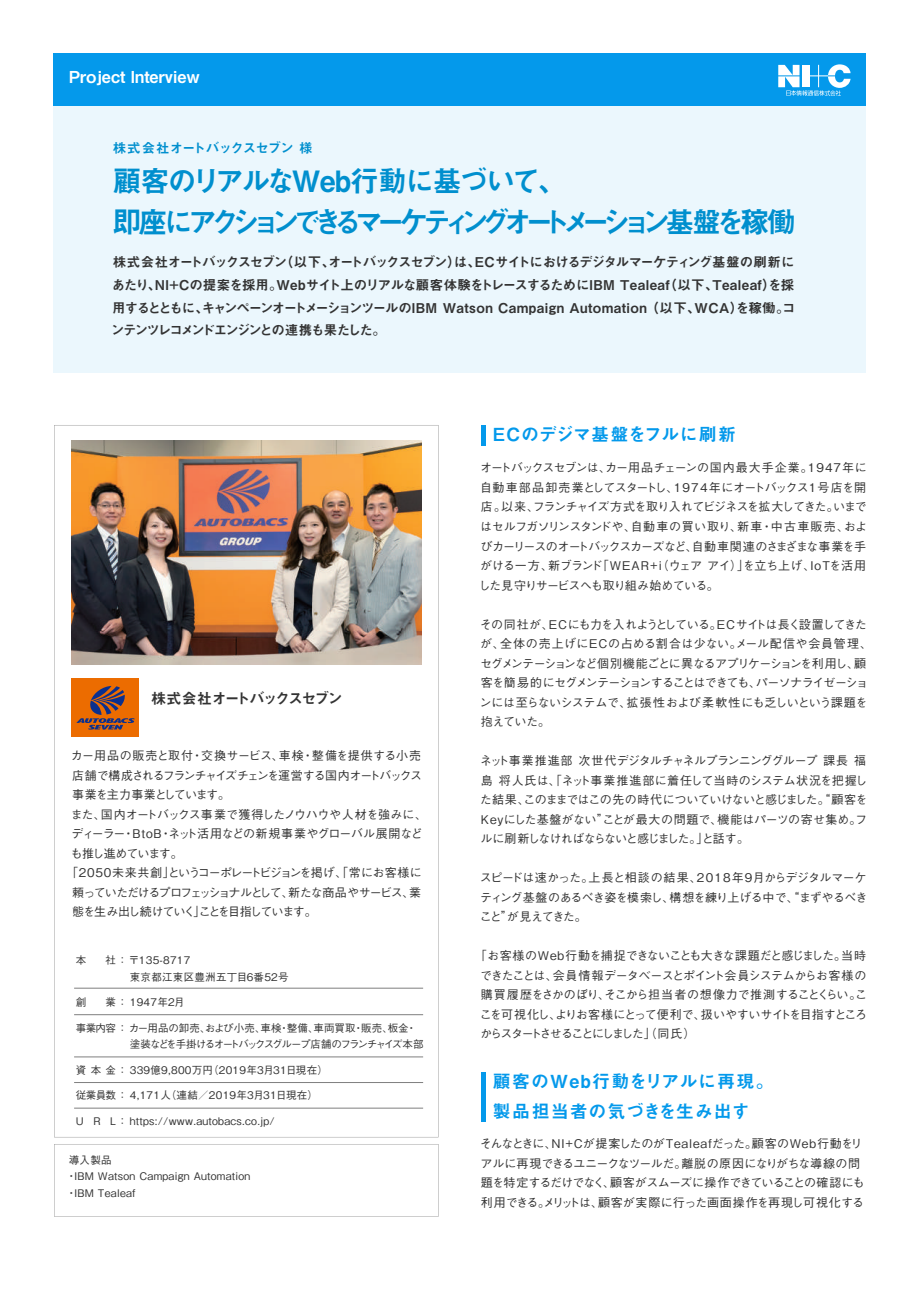
<style>
.page{position:relative;width:919px;height:1289px;background:#fff}
.page>*{position:absolute;margin:0;border:0;box-sizing:border-box;transform-origin:0 0}
.t1{font:29.4px/40.5px "Midashi Go Pro MB31";letter-spacing:-.18em;color:#008fce}
.t2{font:18px/30px "Midashi Go Pro MB31";letter-spacing:.045em;color:#0499eb}
.t3{font:18px "Midashi Go Pro MB31";letter-spacing:.01em;color:#0499eb}
.t4{font:16.5px "Midashi Go Pro MB31";color:#fff}
.t5{font:15px "Midashi Go Pro MB31";letter-spacing:-.105em;color:#333}
.t6{font:13.5px/22.5px "Midashi Go Pro MB31";letter-spacing:-.02em;color:#333;text-align:justify}
.t7{font:13.5px "Midashi Go Pro MB31";letter-spacing:-.055em;color:#008fce}
.t8{font:500 12px/19.5px "Gothic BBB Pro";letter-spacing:-.05em;color:#333;text-align:justify}
.t9{font:500 12px/19.5px "Gothic BBB Pro";letter-spacing:-.015em;color:#333}
.t10{font:500 12px "Gothic BBB Pro";letter-spacing:-.02em;color:#333}
.t11{font:500 12px "Gothic BBB Pro";letter-spacing:-.1em;color:#333}
.t12{font:500 12px "Gothic BBB Pro";letter-spacing:-.09em;color:#333}
.t13{font:500 12px "Gothic BBB Pro";letter-spacing:-.03em;color:#333}
.t14{font:500 12px "Gothic BBB Pro";letter-spacing:.02em;color:#333}
.t15{font:500 12px "Gothic BBB Pro";letter-spacing:-.085em;color:#333}
.t16{font:500 12px "Gothic BBB Pro";letter-spacing:-.095em;color:#333}
.t17{font:500 10.5px/16.5px "Gothic BBB Pro";letter-spacing:.025em;color:#333}
.t18{font:500 10.5px "Gothic BBB Pro";letter-spacing:-.005em;color:#333}
.t19{font:500 10.5px "Gothic BBB Pro";letter-spacing:-.14em;color:#333}
</style>
<div class="page">
<div style="left:54px;top:53px;width:811px;height:53px;background:#0499eb"></div>
<div style="left:54px;top:106px;width:811px;height:267px;background:#ebf7fd"></div>
<svg style="left:54px;top:425px;width:384px;height:712px"></svg>
<svg style="left:54px;top:1144px;width:384px;height:72px"></svg>
<img style="left:71px;top:440px;width:350px;height:224px">
<hr style="left:74px;top:1014px;width:349px;height:1px;background:#7f7f7f">
<hr style="left:74px;top:987px;width:349px;height:1px;background:#7f7f7f">
<hr style="left:74px;top:1056px;width:349px;height:1px;background:#7f7f7f">
<hr style="left:74px;top:1082px;width:349px;height:1px;background:#7f7f7f">
<hr style="left:74px;top:1107px;width:349px;height:1px;background:#7f7f7f">
<div style="left:480px;top:425px;width:5px;height:20px;background:#0499eb"></div>
<svg style="left:778px;top:64px;width:72px;height:32px"></svg>
<div style="left:71px;top:678px;width:68px;height:58px;background:#ec6c00"></div>
<svg style="left:76px;top:686px;width:58px;height:43px"></svg>
<div style="left:480px;top:1071px;width:5px;height:50px;background:#0499eb"></div>
<h3 class="t4" style="left:69px;top:64px;width:133px">Project Interview</h3>
<p class="t7" style="left:113px;top:137px;width:201px">株式会社オートバックスセブン 様</p>
<h1 class="t1" style="left:113px;top:158px;width:684px">顧客のリアルなWeb行動に基づいて、<br>即座にアクションできるマーケティングオートメーション基盤を稼働</h1>
<p class="t6" style="left:111px;top:249px;width:685px">株式会社オートバックスセブン（以下、オートバックスセブン）は、ECサイトにおけるデジタルマーケティング基盤の刷新にあたり、NI+Cの提案を採用。Webサイト上のリアルな顧客体験をトレースするためにIBM Tealeaf（以下、Tealeaf）を採用するとともに、キャンペーンオートメーションツールのIBM Watson Campaign Automation （以下、WCA）を稼働。コンテンツレコメンドエンジンとの連携も果たした。</p>
<p class="t5" style="left:151px;top:686px;width:193px">株式会社オートバックスセブン</p>
<p class="t14" style="left:71px;top:746px;width:351px">カー用品の販売と取付・交換サービス、車検・整備を提供する小売</p>
<p class="t12" style="left:72px;top:765px;width:351px">店舗で構成されるフランチャイズチェンを運営する国内オートバックス</p>
<p class="t15" style="left:72px;top:785px;width:159px">事業を主力事業としています。</p>
<p class="t13" style="left:71px;top:804px;width:358px">また、国内オートバックス事業で獲得したノウハウや人材を強みに、</p>
<p class="t10" style="left:72px;top:824px;width:352px">ディーラー・BtoB・ネット活用などの新規事業やグローバル展開など</p>
<p class="t15" style="left:70px;top:843px;width:114px">も推し進めています。</p>
<p class="t8" style="left:66px;top:861px;width:357px">「2050未来共創」というコーポレートビジョンを掲げ、「常にお客様に</p>
<p class="t11" style="left:72px;top:882px;width:350px">頼っていただけるプロフェッショナルとして、新たな商品やサービス、業</p>
<p class="t16" style="left:72px;top:902px;width:246px">態を生み出し続けていく」ことを目指しています。</p>
<p class="t17" style="left:105px;top:950px;width:86px">社：〒135-8717</p>
<p class="t17" style="left:105px;top:992px;width:81px">業： 1947年2月</p>
<p class="t18" style="left:76px;top:1019px;width:342px">事業内容：カー用品の卸売、および小売、車検・整備、車両買取・販売、板金・</p>
<p class="t17" style="left:76px;top:1060px;width:253px">資本金： 339億9,800万円（2019年3月31日現在）</p>
<p class="t17" style="left:76px;top:1085px;width:243px">従業員数： 4,171人（連結／2019年3月31日現在）</p>
<p class="t17" style="left:76px;top:1111px;width:200px">U R L： https://www.autobacs.co.jp/</p>
<p class="t17" style="left:76px;top:950px;width:12px">本</p>
<p class="t17" style="left:76px;top:992px;width:12px">創</p>
<p class="t17" style="left:130px;top:967px;width:160px">東京都江東区豊洲五丁目6番52号</p>
<p class="t19" style="left:130px;top:1036px;width:295px">塗装などを手掛けるオートバックスグループ店舗のフランチャイズ本部</p>
<p class="t17" style="left:66px;top:1150px;width:185px">導入製品<br>・IBM Watson Campaign Automation・IBM Tealeaf</p>
<h2 class="t3" style="left:492px;top:419px;width:244px">ECのデジマ基盤をフルに刷新</h2>
<p class="t8" style="left:478px;top:456px;width:390px">オートバックスセブンは、カー用品チェーンの国内最大手企業。1947年に自動車部品卸売業としてスタートし、1974年にオートバックス1号店を開店。以来、フランチャイズ方式を取り入れてビジネスを拡大してきた。いまではセルフガソリンスタンドや、自動車の買い取り、新車・中古車販売、およびカーリースのオートバックスカーズなど、自動車関連のさまざまな事業を手がける一方、新ブランド「WEAR+i（ウェア アイ）」を立ち上げ、IoTを活用した見守りサービスへも取り組み始めている。</p>
<p class="t8" style="left:479px;top:612px;width:394px;text-align:left">その同社が、ECにも力を入れようとしている。ECサイトは長く設置してきたが、全体の売上げにECの占める割合は少ない。メール配信や会員管理、セグメンテーションなど個別機能ごとに異なるアプリケーションを利用し、顧客を簡易的にセグメンテーションすることはできても、パーソナライゼーションには至らないシステムで、拡張性および柔軟性にも乏しいという課題を抱えていた。</p>
<p class="t8" style="left:479px;top:749px;width:389px">ネット事業推進部 次世代デジタルチャネルプランニンググループ 課長 福島 将人氏は、「ネット事業推進部に着任して当時のシステム状況を把握した結果、このままではこの先の時代についていけないと感じました。“顧客をKeyにした基盤がない”ことが最大の問題で、機能はパーツの寄せ集め。フルに刷新しなければならないと感じました。」と話す。</p>
<p class="t8" style="left:479px;top:866px;width:389px">スピードは速かった。上長と相談の結果、2018年9月からデジタルマーケティング基盤のあるべき姿を模索し、構想を練り上げる中で、“まずやるべきこと”が見えてきた。</p>
<p class="t8" style="left:479px;top:944px;width:389px;text-indent:-5px">「お客様のWeb行動を捕捉できないことも大きな課題だと感じました。当時できたことは、会員情報データベースとポイント会員システムからお客様の購買履歴をさかのぼり、そこから担当者の想像力で推測することくらい。ここを可視化し、よりお客様にとって便利で、扱いやすいサイトを目指すところからスタートさせることにしました」（同氏）</p>
<h2 class="t2" style="left:492px;top:1063px;width:282px">顧客のWeb行動をリアルに再現。製品担当者の気づきを生み出す</h2>
<p class="t9" style="left:479px;top:1132px;width:386px">そんなときに、NI+Cが提案したのがTealeafだった。顧客のWeb行動をリアルに再現できるユニークなツールだ。離脱の原因になりがちな導線の問題を特定するだけでなく、顧客がスムーズに操作できていることの確認にも利用できる。メリットは、顧客が実際に行った画面操作を再現し可視化する</p>
</div>
